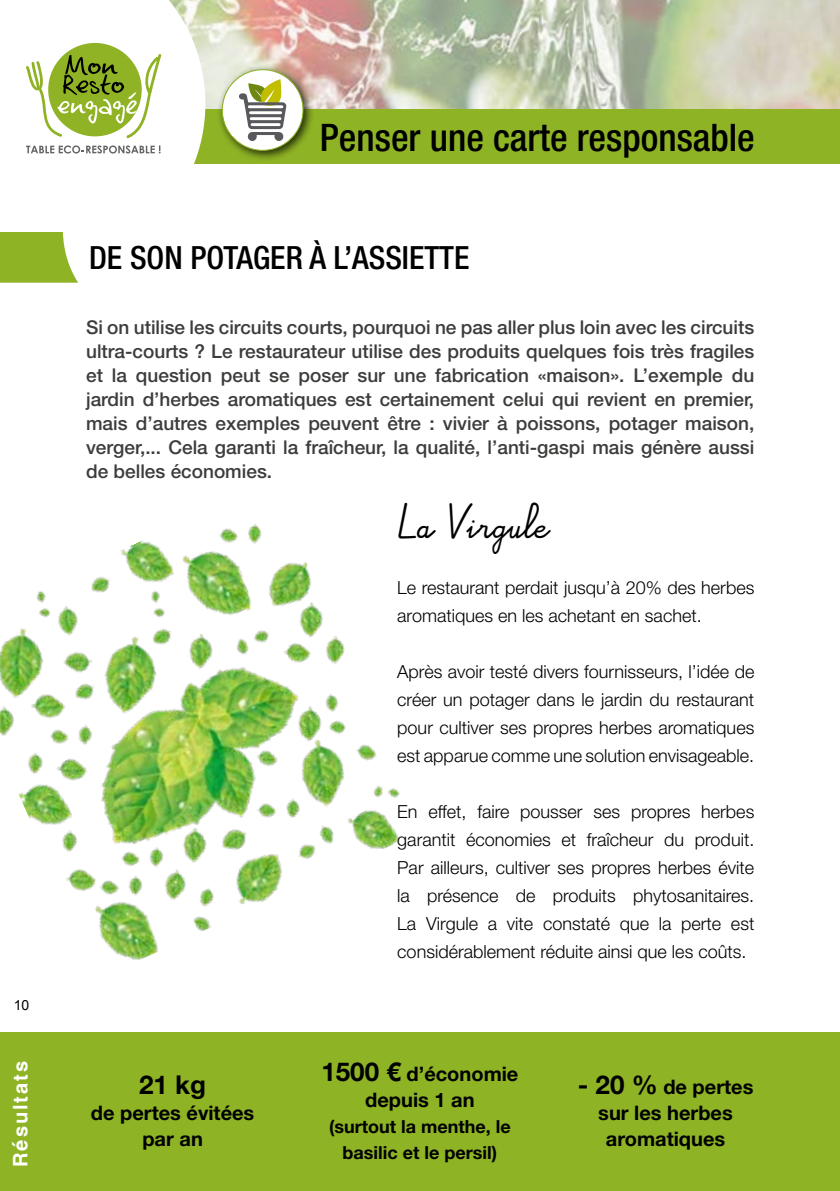
<style>
.page{position:relative;width:840px;height:1191px;background:#fff}
.page>*{position:absolute;margin:0;border:0;box-sizing:border-box;transform-origin:0 0}
.t1{font:500 condensed 38px "Helvetica Neue LT Std";color:#000}
.t2{font:500 condensed 32px "Helvetica Neue LT Std";color:#000}
.t3{font:700 26px "Helvetica Neue LT Std";color:#000}
.t4{font:24px "Alamain";color:#000}
.t5{font:700 20px/26px "Helvetica Neue LT Std";color:#000;text-align:center}
.t6{font:700 20px "Helvetica";letter-spacing:.1em;color:#fff}
.t7{font:500 19px/24px "Helvetica Neue LT Std";color:#3c3c3b;text-align:justify}
.t8{font:300 18px/28px "Helvetica Neue LT Std";color:#000;text-align:justify}
.t9{font:700 18px/26px "Helvetica Neue LT Std";color:#000;text-align:center}
.t10{font:14px "Arial";color:#000}
.s1{font-size:26px}
</style>
<div class="page">
<svg style="left:205px;top:0;width:634px;height:110px;background:#c7c5ae"></svg>
<div style="left:41px;top:110px;width:798px;height:54px;background:#8eb325"></div>
<svg style="left:27px;top:0;width:178px;height:164px"></svg>
<div style="left:0;top:1032px;width:839px;height:159px;background:#8eb325"></div>
<div style="left:48px;top:43px;width:94px;height:93px;background:#8fb324;border-radius:50%"></div>
<svg style="left:26px;top:54px;width:135px;height:84px"></svg>
<svg style="left:26px;top:145px;width:134px;height:8px"></svg>
<img style="left:0;top:524px;width:400px;height:436px">
<svg style="left:0;top:232px;width:78px;height:51px;background:#9dbd42"></svg>
<div style="left:217px;top:64px;width:97px;height:98px;background:#000;opacity:.75"></div>
<div style="left:222px;top:70px;width:81px;height:80px;background:#fff;border-radius:50%"></div>
<div style="left:222px;top:69px;width:81px;height:82px;border:1px solid #8eb325;border-radius:50%"></div>
<svg style="left:239px;top:79px;width:47px;height:62px"></svg>
<p class="t10" style="left:14px;top:995px;width:17px">10</p>
<p class="t6" style="left:8px;top:1167px;width:108px;rotate:-90deg">Résultats</p>
<h1 class="t1" style="left:320px;top:115px;width:436px">Penser une carte responsable</h1>
<h2 class="t2" style="left:89px;top:238px;width:382px">DE SON POTAGER À L’ASSIETTE</h2>
<p class="t7" style="left:86px;top:315px;width:669px">Si on utilise les circuits courts, pourquoi ne pas aller plus loin avec les circuits ultra-courts ? Le restaurateur utilise des produits quelques fois très fragiles et la question peut se poser sur une fabrication «maison». L’exemple du jardin d’herbes aromatiques est certainement celui qui revient en premier, mais d’autres exemples peuvent être : vivier à poissons, potager maison, verger,... Cela garanti la fraîcheur, la qualité, l’anti-gaspi mais génère aussi de belles économies.</p>
<h3 class="t4" style="left:397px;top:516px;width:153px">La Virgule</h3>
<h3 class="t3" style="left:139px;top:1068px;width:68px">21 kg</h3>
<p class="t5" style="left:91px;top:1099px;width:165px">de pertes évitées par an</p>
<p class="t8" style="left:397px;top:573px;width:358px">Le restaurant perdait jusqu’à 20% des herbes aromatiques en les achetant en sachet.</p>
<p class="t8" style="left:397px;top:657px;width:358px">Après avoir testé divers fournisseurs, l’idée de créer un potager dans le jardin du restaurant pour cultiver ses propres herbes aromatiques est apparue comme une solution envisageable.</p>
<p class="t8" style="left:397px;top:797px;width:358px">En effet, faire pousser ses propres herbes garantit économies et fraîcheur du produit.<br>Par ailleurs, cultiver ses propres herbes évite la présence de produits phytosanitaires.<br>La Virgule a vite constaté que la perte est considérablement réduite ainsi que les coûts.</p>
<p class="t5" style="left:321px;top:1060px;width:198px"><span class="s1">1500 €</span> d’économie depuis 1 an</p>
<p class="t9" style="left:329px;top:1113px;width:183px">(surtout la menthe, le basilic et le persil)</p>
<p class="t5" style="left:577px;top:1073px;width:177px"><span class="s1">- 20 %</span> de pertes sur les herbes aromatiques</p>
</div>
